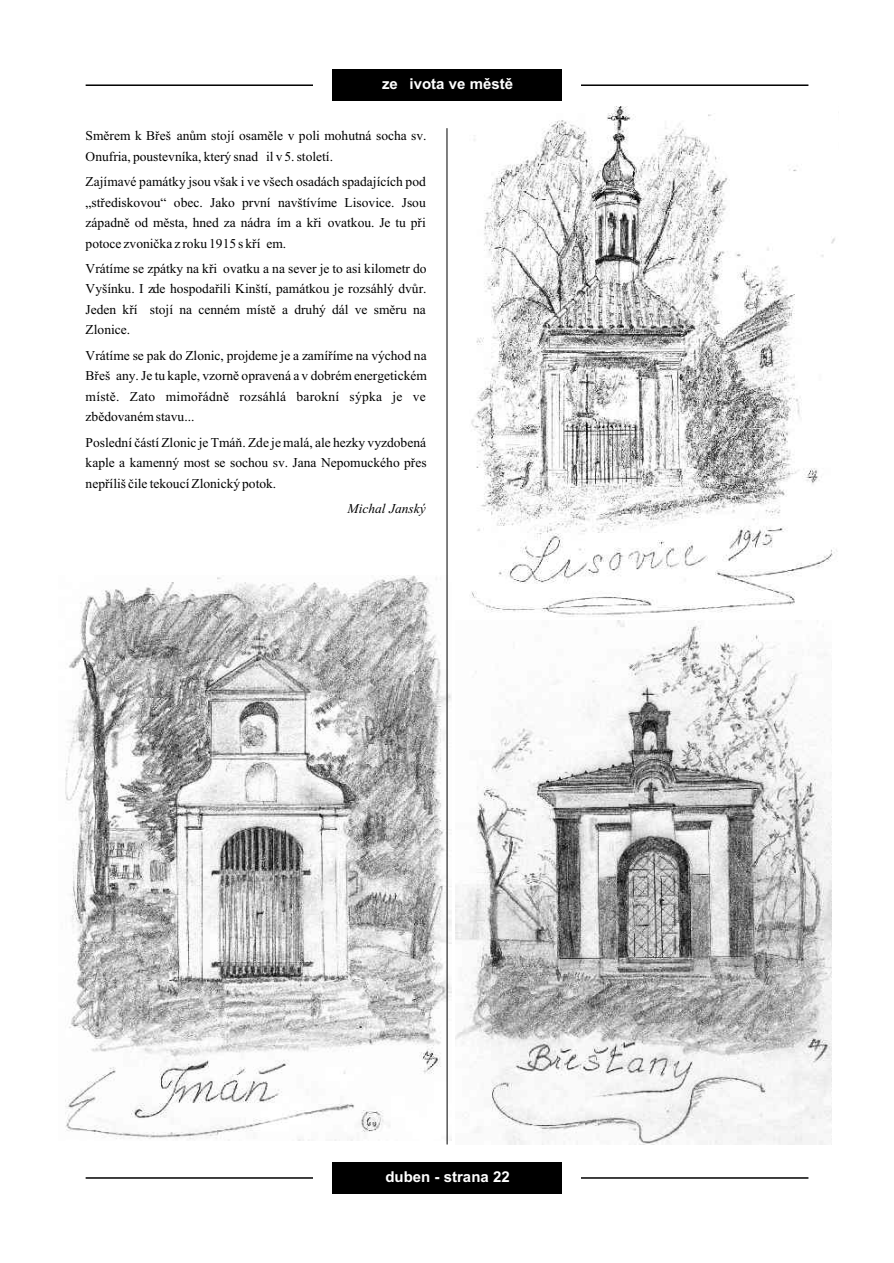
<style>
.page{position:relative;width:894px;height:1263px;background:#fff}
.page>*{position:absolute;margin:0;border:0;box-sizing:border-box;transform-origin:0 0}
.t1{font:700 15px "Arial CE";color:#fff}
.t2{font:13.5px/20.5px "Times New Roman CE";color:#000;text-align:justify}
.t3{font:italic 13.5px "Times New Roman CE";color:#000}
</style>
<div class="page">
<img style="left:65px;top:575px;width:386px;height:565px">
<hr style="left:86px;top:84px;width:722px;height:2px;background:#000">
<div style="left:313px;top:69px;width:268px;height:32px;background:#fff"></div>
<div style="left:332px;top:69px;width:230px;height:32px;background:#000"></div>
<hr style="left:86px;top:1177px;width:722px;height:2px;background:#000">
<div style="left:313px;top:1162px;width:268px;height:32px;background:#fff"></div>
<div style="left:332px;top:1162px;width:230px;height:32px;background:#000"></div>
<hr style="left:447px;top:128px;width:1px;height:1017px;background:#000">
<img style="left:471px;top:107px;width:367px;height:510px">
<img style="left:456px;top:621px;width:375px;height:524px">
<p class="t1" style="left:382px;top:78px;width:132px">ze života ve mìstì</p>
<p class="t2" style="left:86px;top:127px;width:343px">Smìrem k Bøeš•anùm stojí osamìle v poli mohutná socha sv.<br>Onufria, poustevníka, který snad žil v 5. století.</p>
<p class="t2" style="left:86px;top:173px;width:342px">Zajímavé památky jsou však i ve všech osadách spadajících pod „støediskovou“ obec. Jako první navštívíme Lisovice. Jsou západnì od mìsta, hned za nádražím a køižovatkou. Je tu pøi potoce zvonièka z roku 1915 s køížem.</p>
<p class="t2" style="left:86px;top:259px;width:343px">Vrátíme se zpátky na køižovatku a na sever je to asi kilometr do Vyšínku. I zde hospodaøili Kinští, památkou je rozsáhlý dvùr.<br>Jeden køíž stojí na cenném místì a druhý dál ve smìru na Zlonice.</p>
<p class="t2" style="left:86px;top:346px;width:343px">Vrátíme se pak do Zlonic, projdeme je a zamíøíme na východ na Bøeš•any. Je tu kaple, vzornì opravená a v dobrém energetickém místì. Zato mimoøádnì rozsáhlá barokní sýpka je ve zbìdovaném stavu...</p>
<p class="t2" style="left:86px;top:433px;width:343px">Poslední èástí Zlonic je Tmáò. Zde je malá, ale hezky vyzdobená kaple a kamenný most se sochou sv. Jana Nepomuckého pøes nepøíliš èile tekoucí Zlonický potok.</p>
<p class="t3" style="left:347px;top:504px;width:80px">Michal Janský</p>
<p class="t1" style="left:385px;top:1171px;width:126px">duben - strana 22</p>
</div>
